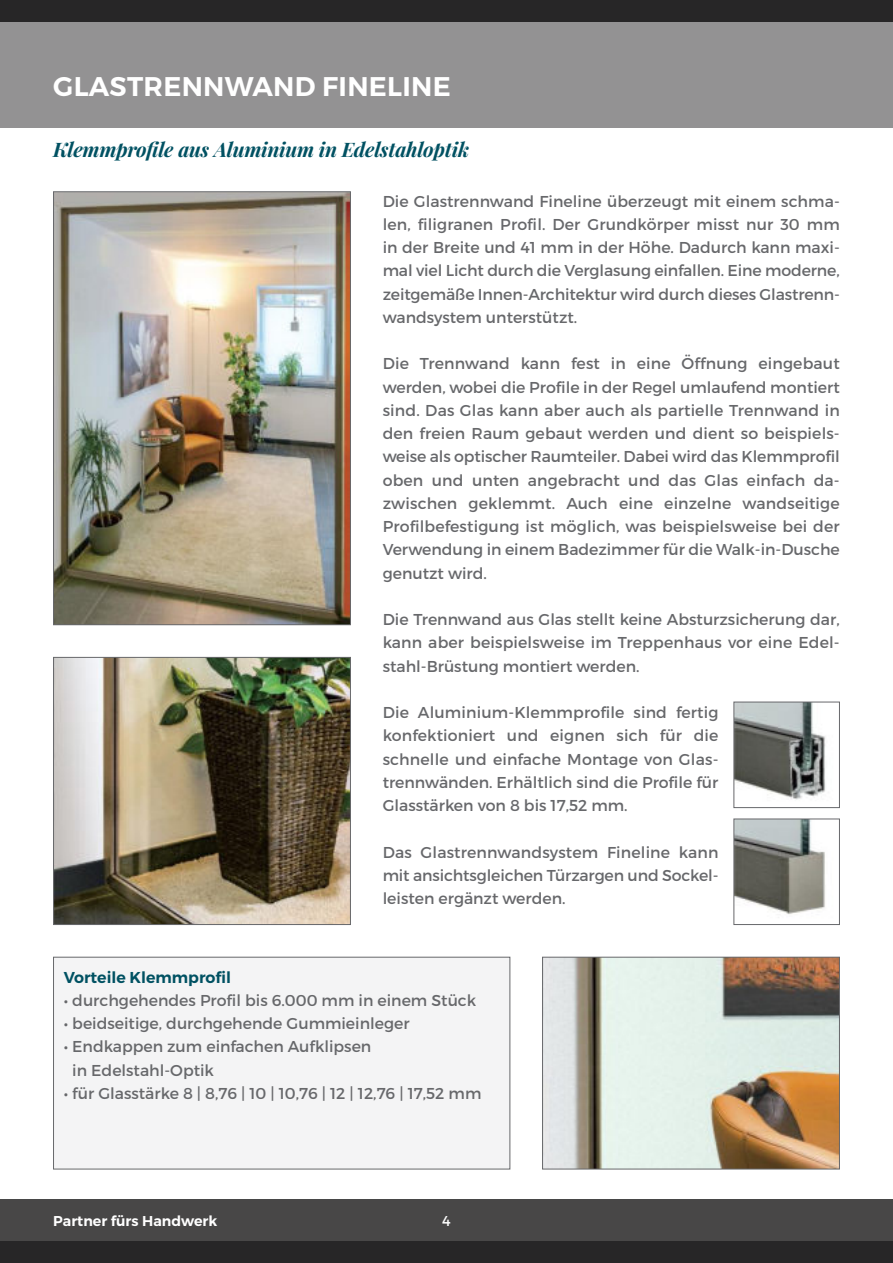
<style>
.page{position:relative;width:893px;height:1263px;background:#fff}
.page>*{position:absolute;margin:0;border:0;box-sizing:border-box;transform-origin:0 0}
.t1{font:600 27px "Montserrat";letter-spacing:.01em;color:#fff}
.t2{font:italic 700 19.5px "Playfair Display";letter-spacing:-.015em;color:#005162}
.t3{font:15.75px/23.2px "Montserrat";color:#67686b;text-align:justify}
.t4{font:600 15.75px "Montserrat";color:#005162}
.t5{font:600 14.25px "Montserrat";color:#fff}
.t6{font:14.25px "Montserrat";color:#fff}
</style>
<div class="page">
<div style="left:0;top:21px;width:893px;height:107px;background:#939293"></div>
<div style="left:0;top:0;width:893px;height:21px;background:#272627"></div>
<div style="left:0;top:1199px;width:893px;height:64px;background:#484747"></div>
<div style="left:0;top:1242px;width:893px;height:21px;background:#272627"></div>
<img style="left:55px;top:193px;width:294px;height:430px">
<div style="left:53px;top:191px;width:298px;height:434px;border:1px solid #67686b"></div>
<img style="left:55px;top:659px;width:294px;height:264px">
<div style="left:53px;top:657px;width:298px;height:268px;border:1px solid #67686b"></div>
<img style="left:544px;top:959px;width:294px;height:208px">
<div style="left:542px;top:957px;width:298px;height:212px;border:1px solid #67686b"></div>
<div style="left:54px;top:957px;width:455px;height:212px;background:#f4f4f5"></div>
<div style="left:53px;top:957px;width:457px;height:212px;border:1px solid #67686b"></div>
<img style="left:735px;top:821px;width:90px;height:94px">
<div style="left:733px;top:819px;width:107px;height:106px;border:1px solid #67686b"></div>
<img style="left:735px;top:704px;width:91px;height:96px">
<div style="left:733px;top:702px;width:107px;height:106px;border:1px solid #67686b"></div>
<h1 class="t1" style="left:53px;top:71px;width:399px">GLASTRENNWAND FINELINE</h1>
<p class="t2" style="left:53px;top:140px;width:417px">Klemmprofile aus Aluminium in Edelstahloptik</p>
<p class="t3" style="left:383px;top:189px;width:459px">Die Glastrennwand Fineline überzeugt mit einem schma&shy;len, filigranen Profil. Der Grundkörper misst nur 30 mm in der Breite und 41 mm in der Höhe. Dadurch kann maxi&shy;mal viel Licht durch die Verglasung einfallen. Eine moderne, zeitgemäße Innen-Architektur wird durch dieses Glastrenn&shy;wandsystem unterstützt.</p>
<p class="t3" style="left:383px;top:352px;width:459px">Die Trennwand kann fest in eine Öffnung eingebaut werden, wobei die Profile in der Regel umlaufend montiert sind. Das Glas kann aber auch als partielle Trennwand in den freien Raum gebaut werden und dient so beispiels&shy;weise als optischer Raumteiler. Dabei wird das Klemmprofil oben und unten angebracht und das Glas einfach da&shy;zwischen geklemmt. Auch eine einzelne wandseitige Profilbefestigung ist möglich, was beispielsweise bei der Verwendung in einem Badezimmer für die Walk-in-Dusche genutzt wird.</p>
<p class="t3" style="left:383px;top:608px;width:459px">Die Trennwand aus Glas stellt keine Absturzsicherung dar, kann aber beispielsweise im Treppenhaus vor eine Edel&shy;stahl-Brüstung montiert werden.</p>
<p class="t3" style="left:383px;top:701px;width:337px">Die Aluminium-Klemmprofile sind fertig konfektioniert und eignen sich für die schnelle und einfache Montage von Glas&shy;trennwänden. Erhältlich sind die Profile für Glasstärken von 8 bis 17,52 mm.</p>
<p class="t3" style="left:383px;top:840px;width:337px">Das Glastrennwandsystem Fineline kann mit ansichtsgleichen Türzargen und Sockel&shy;leisten ergänzt werden.</p>
<p class="t4" style="left:64px;top:968px;width:169px">Vorteile Klemmprofil</p>
<p class="t3" style="left:64px;top:989px;width:414px">• durchgehendes Profil bis 6.000 mm in einem Stück</p>
<p class="t3" style="left:64px;top:1012px;width:347px">• beidseitige, durchgehende Gummieinleger</p>
<p class="t3" style="left:72px;top:1035px;width:301px;text-indent:-9px">• Endkappen zum einfachen Aufklipsen in Edelstahl-Optik</p>
<p class="t3" style="left:64px;top:1082px;width:419px">• für Glasstärke 8 | 8,76 | 10 | 10,76 | 12 | 12,76 | 17,52 mm</p>
<p class="t5" style="left:53px;top:1212px;width:166px">Partner fürs Handwerk</p>
<p class="t6" style="left:442px;top:1212px;width:10px">4</p>
</div>
